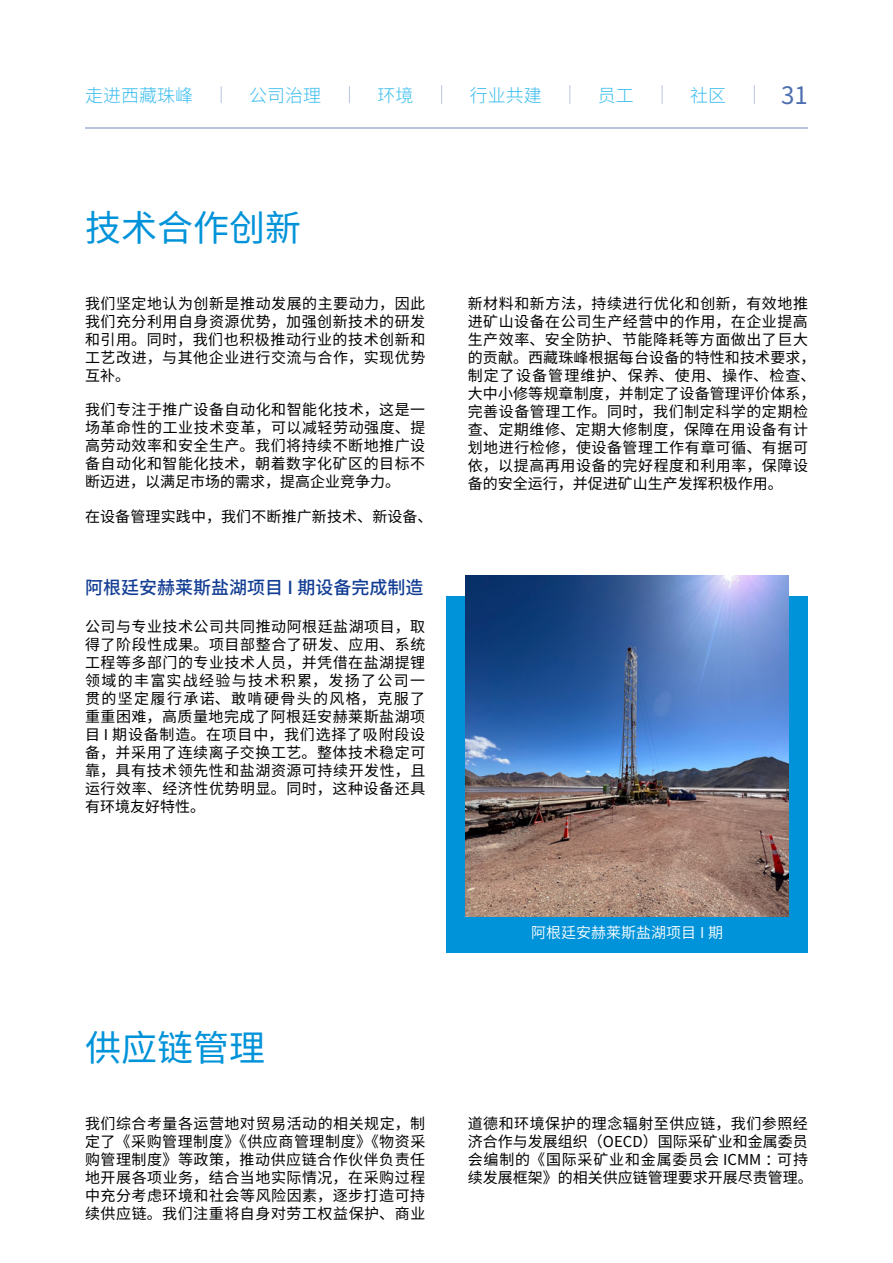
<style>
.page{position:relative;width:893px;height:1263px;background:#fff}
.page>*{position:absolute;margin:0;border:0;box-sizing:border-box;transform-origin:0 0}
.t1{font:36px "Noto Sans Hans";color:#0093d9}
.t2{font:24px "Noto Sans Hans";color:#4d6eaf}
.t3{font:300 18px "Noto Sans Hans";color:#37bced}
.t4{font:500 18px "Noto Sans Hans";color:#123d94}
.t5{font:15px/18px "Noto Sans Hans";letter-spacing:.035em;color:#000;text-align:justify}
.t6{font:15px/18px "Noto Sans Hans";color:#000}
.t7{font:15px "Noto Sans Hans";letter-spacing:.01em;color:#000}
.t8{font:600 15px "Noto Sans Hans";color:#fff}
</style>
<div class="page">
<hr style="left:85px;top:128px;width:723px;height:1px;background:#b8c5df">
<svg style="left:221px;top:86px;width:1px;height:17px"></svg>
<svg style="left:441px;top:85px;width:1px;height:19px"></svg>
<svg style="left:349px;top:86px;width:1px;height:17px"></svg>
<svg style="left:569px;top:85px;width:1px;height:19px"></svg>
<svg style="left:662px;top:85px;width:1px;height:19px"></svg>
<svg style="left:754px;top:85px;width:1px;height:19px"></svg>
<div style="left:446px;top:596px;width:362px;height:356px;background:#0093d9"></div>
<img style="left:466px;top:576px;width:323px;height:340px">
<p class="t3" style="left:85px;top:85px;width:109px">走进西藏珠峰</p>
<p class="t3" style="left:249px;top:85px;width:73px">公司治理</p>
<p class="t3" style="left:377px;top:85px;width:37px">环境</p>
<p class="t3" style="left:470px;top:85px;width:73px">行业共建</p>
<p class="t3" style="left:598px;top:85px;width:37px">员工</p>
<p class="t3" style="left:690px;top:85px;width:37px">社区</p>
<h2 class="t2" style="left:781px;top:82px;width:28px">31</h2>
<h1 class="t1" style="left:85px;top:208px;width:217px">技术合作创新</h1>
<p class="t5" style="left:85px;top:294px;width:342px">我们坚定地认为创新是推动发展的主要动力，因此我们充分利用自身资源优势，加强创新技术的研发和引用。同时，我们也积极推动行业的技术创新和工艺改进，与其他企业进行交流与合作，实现优势互补。</p>
<p class="t5" style="left:85px;top:401px;width:342px">我们专注于推广设备自动化和智能化技术，这是一场革命性的工业技术变革，可以减轻劳动强度、提高劳动效率和安全生产。我们将持续不断地推广设备自动化和智能化技术，朝着数字化矿区的目标不断迈进，以满足市场的需求，提高企业竞争力。</p>
<p class="t7" style="left:85px;top:508px;width:349px">在设备管理实践中，我们不断推广新技术、新设备、</p>
<p class="t4" style="left:85px;top:577px;width:340px">阿根廷安赫莱斯盐湖项目 I 期设备完成制造</p>
<p class="t5" style="left:85px;top:617px;width:342px">公司与专业技术公司共同推动阿根廷盐湖项目，取得了阶段性成果。项目部整合了研发、应用、系统工程等多部门的专业技术人员，并凭借在盐湖提锂领域的丰富实战经验与技术积累，发扬了公司一贯的坚定履行承诺、敢啃硬骨头的风格，克服了重重困难，高质量地完成了阿根廷安赫莱斯盐湖项目 I 期设备制造。在项目中，我们选择了吸附段设备，并采用了连续离子交换工艺。整体技术稳定可靠，具有技术领先性和盐湖资源可持续开发性，且运行效率、经济性优势明显。同时，这种设备还具有环境友好特性。</p>
<p class="t5" style="left:468px;top:294px;width:349px;text-align:left">新材料和新方法，持续进行优化和创新，有效地推进矿山设备在公司生产经营中的作用，在企业提高生产效率、安全防护、节能降耗等方面做出了巨大的贡献。西藏珠峰根据每台设备的特性和技术要求，制定了设备管理维护、保养、使用、操作、检查、大中小修等规章制度，并制定了设备管理评价体系，完善设备管理工作。同时，我们制定科学的定期检查、定期维修、定期大修制度，保障在用设备有计划地进行检修，使设备管理工作有章可循、有据可依，以提高再用设备的完好程度和利用率，保障设备的安全运行，并促进矿山生产发挥积极作用。</p>
<h1 class="t1" style="left:85px;top:1028px;width:181px">供应链管理</h1>
<p class="t8" style="left:531px;top:924px;width:193px">阿根廷安赫莱斯盐湖项目 I 期</p>
<p class="t5" style="left:85px;top:1114px;width:342px">我们综合考量各运营地对贸易活动的相关规定，制定了《采购管理制度》《供应商管理制度》《物资采购管理制度》等政策，推动供应链合作伙伴负责任地开展各项业务，结合当地实际情况，在采购过程中充分考虑环境和社会等风险因素，逐步打造可持续供应链。我们注重将自身对劳工权益保护、商业</p>
<p class="t6" style="left:468px;top:1114px;width:346px">道德和环境保护的理念辐射至供应链，我们参照经济合作与发展组织（OECD）国际采矿业和金属委员会编制的《国际采矿业和金属委员会 ICMM ：可持续发展框架》的相关供应链管理要求开展尽责管理。</p>
</div>
